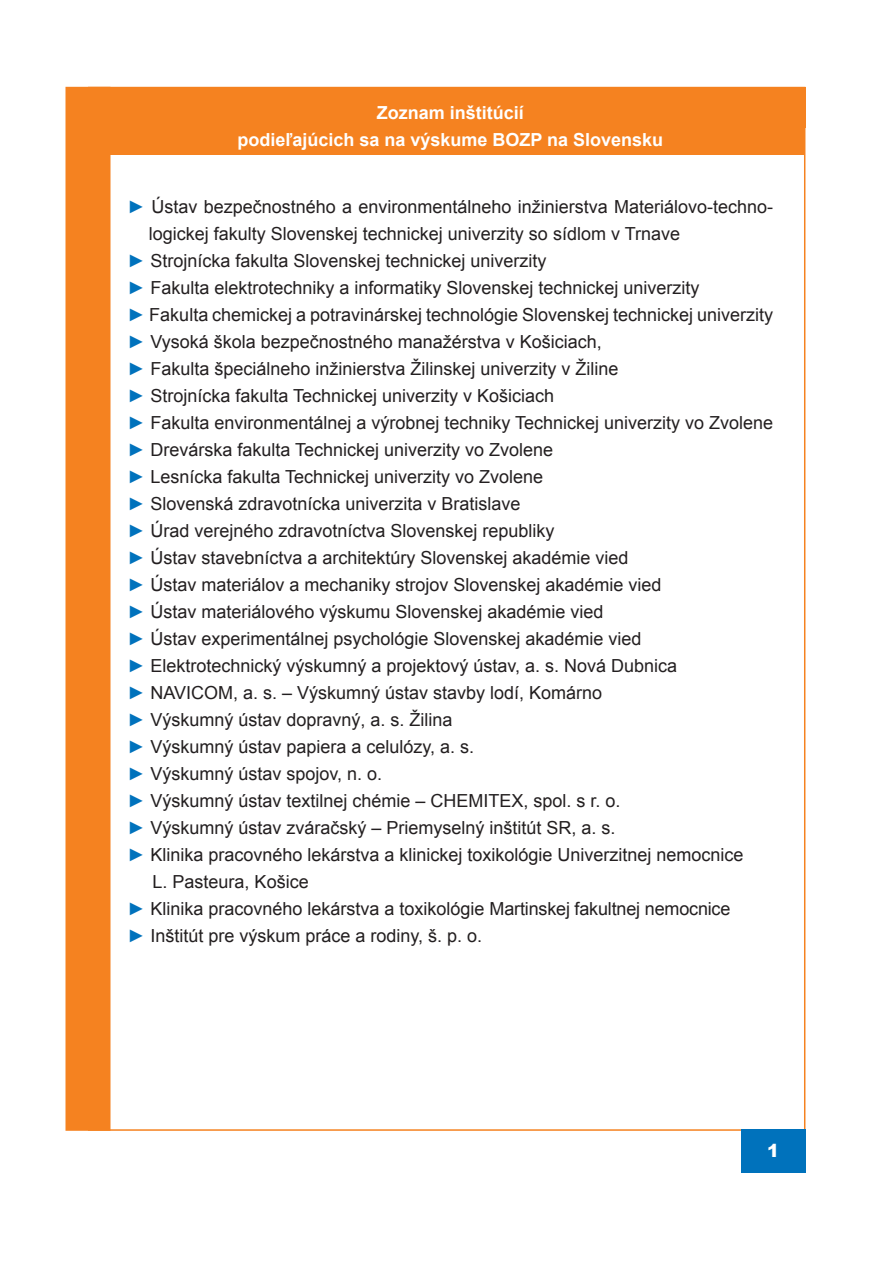
<style>
.page{position:relative;width:893px;height:1263px;background:#fff}
.page>*{position:absolute;margin:0;border:0;box-sizing:border-box;transform-origin:0 0}
.Normálny{font:18px/27px "Arial";color:#231f20}
.Normálny-2{font:700 18px "Arial";color:#fff}
.t1{font:900 18px "Arial";color:#fff}
.s1{font-weight:700;color:#0072bc}
</style>
<div class="page">
<div style="left:65px;top:87px;width:45px;height:1044px;background:#f58220"></div>
<div style="left:741px;top:1129px;width:64px;height:44px;background:#0072bc"></div>
<div style="left:98px;top:87px;width:707px;height:41px;background:#f58220"></div>
<div style="left:110px;top:114px;width:695px;height:41px;background:#f58220"></div>
<p class="Normálny-2" style="left:377px;top:101px;width:149px">Zoznam inštitúcií</p>
<p class="Normálny-2" style="left:237px;top:128px;width:427px">podieľajúcich sa na výskume BOZP na Slovensku</p>
<p class="Normálny" style="left:149px;top:193px;width:626px;text-indent:-21px"><span class="s1">►</span> Ústav bezpečnostného a environmentálneho inžinierstva Materiálovo-techno&shy;logickej fakulty Slovenskej technickej univerzity so sídlom v Trnave</p>
<p class="Normálny" style="left:128px;top:247px;width:420px"><span class="s1">►</span> Strojnícka fakulta Slovenskej technickej univerzity</p>
<p class="Normálny" style="left:128px;top:274px;width:573px"><span class="s1">►</span> Fakulta elektrotechniky a informatiky Slovenskej technickej univerzity</p>
<p class="Normálny" style="left:128px;top:301px;width:647px"><span class="s1">►</span> Fakulta chemickej a potravinárskej technológie Slovenskej technickej univerzity</p>
<p class="Normálny" style="left:128px;top:328px;width:476px"><span class="s1">►</span> Vysoká škola bezpečnostného manažérstva v Košiciach,</p>
<p class="Normálny" style="left:128px;top:355px;width:492px"><span class="s1">►</span> Fakulta špeciálneho inžinierstva Žilinskej univerzity v Žiline</p>
<p class="Normálny" style="left:128px;top:382px;width:428px"><span class="s1">►</span> Strojnícka fakulta Technickej univerzity v Košiciach</p>
<p class="Normálny" style="left:128px;top:409px;width:647px"><span class="s1">►</span> Fakulta environmentálnej a výrobnej techniky Technickej univerzity vo Zvolene</p>
<p class="Normálny" style="left:128px;top:436px;width:427px"><span class="s1">►</span> Drevárska fakulta Technickej univerzity vo Zvolene</p>
<p class="Normálny" style="left:128px;top:463px;width:417px"><span class="s1">►</span> Lesnícka fakulta Technickej univerzity vo Zvolene</p>
<p class="Normálny" style="left:128px;top:490px;width:394px"><span class="s1">►</span> Slovenská zdravotnícka univerzita v Bratislave</p>
<p class="Normálny" style="left:128px;top:517px;width:428px"><span class="s1">►</span> Úrad verejného zdravotníctva Slovenskej republiky</p>
<p class="Normálny" style="left:128px;top:544px;width:503px"><span class="s1">►</span> Ústav stavebníctva a architektúry Slovenskej akadémie vied</p>
<p class="Normálny" style="left:128px;top:571px;width:535px"><span class="s1">►</span> Ústav materiálov a mechaniky strojov Slovenskej akadémie vied</p>
<p class="Normálny" style="left:128px;top:598px;width:477px"><span class="s1">►</span> Ústav materiálového výskumu Slovenskej akadémie vied</p>
<p class="Normálny" style="left:128px;top:625px;width:516px"><span class="s1">►</span> Ústav experimentálnej psychológie Slovenskej akadémie vied</p>
<p class="Normálny" style="left:128px;top:652px;width:551px"><span class="s1">►</span> Elektrotechnický výskumný a projektový ústav, a. s. Nová Dubnica</p>
<p class="Normálny" style="left:128px;top:679px;width:476px"><span class="s1">►</span> NAVICOM, a. s. – Výskumný ústav stavby lodí, Komárno</p>
<p class="Normálny" style="left:128px;top:706px;width:326px"><span class="s1">►</span> Výskumný ústav dopravný, a. s. Žilina</p>
<p class="Normálny" style="left:128px;top:733px;width:348px"><span class="s1">►</span> Výskumný ústav papiera a celulózy, a. s.</p>
<p class="Normálny" style="left:128px;top:760px;width:256px"><span class="s1">►</span> Výskumný ústav spojov, n. o.</p>
<p class="Normálny" style="left:128px;top:787px;width:494px"><span class="s1">►</span> Výskumný ústav textilnej chémie – CHEMITEX, spol. s r. o.</p>
<p class="Normálny" style="left:128px;top:814px;width:489px"><span class="s1">►</span> Výskumný ústav zváračský – Priemyselný inštitút SR, a. s.</p>
<p class="Normálny" style="left:128px;top:841px;width:618px"><span class="s1">►</span> Klinika pracovného lekárstva a klinickej toxikológie Univerzitnej nemocnice</p>
<p class="Normálny" style="left:153px;top:868px;width:158px">L. Pasteura, Košice</p>
<p class="Normálny" style="left:128px;top:895px;width:604px"><span class="s1">►</span> Klinika pracovného lekárstva a toxikológie Martinskej fakultnej nemocnice</p>
<p class="Normálny" style="left:128px;top:922px;width:356px"><span class="s1">►</span> Inštitút pre výskum práce a rodiny, š. p. o.</p>
<p class="t1" style="left:767px;top:1137px;width:14px">1</p>
</div>
